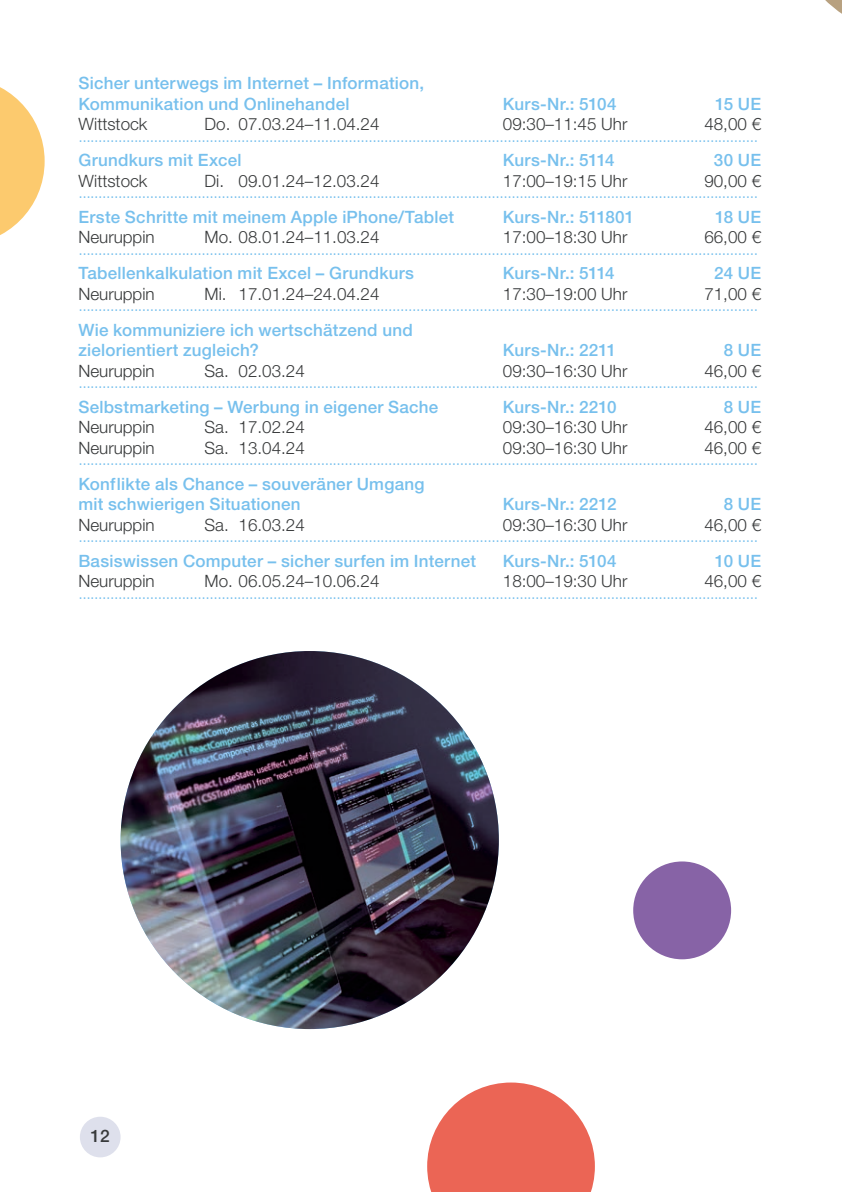
<style>
.page{position:relative;width:842px;height:1192px;background:#fff}
.page>*{position:absolute;margin:0;border:0;box-sizing:border-box;transform-origin:0 0}
.t1{font:500 17.2px "Helvetica Neue LT Std";color:#383a3b}
.t2{font:500 17px/20.4px "Helvetica Neue LT Std";letter-spacing:.015em;color:#77c0ed}
.t3{font:300 17px "Helvetica Neue LT Std";color:#383a3b}
.t4{font:300 16px "Helvetica Neue LT Std";color:#77c0ed}
</style>
<div class="page">
<div style="left:80px;top:1116px;width:40px;height:41px;background:#dee0ec;border-radius:50%"></div>
<svg style="left:427px;top:1082px;width:167px;height:109px"></svg>
<svg style="left:0;top:87px;width:45px;height:148px"></svg>
<img style="left:120px;top:651px;width:378px;height:378px;border-radius:189px">
<div style="left:632px;top:861px;width:98px;height:98px;background:#8763a6;border-radius:50%"></div>
<svg style="left:825px;top:0;width:17px;height:14px"></svg>
<p class="t2" style="left:78px;top:73px;width:347px">Sicher unterwegs im Internet – Information,<br>Kommunikation und Onlinehandel</p>
<p class="t2" style="left:502px;top:93px;width:115px">Kurs-Nr.: 5104</p>
<p class="t2" style="left:714px;top:93px;width:48px">15 UE</p>
<p class="t3" style="left:78px;top:114px;width:71px">Wittstock</p>
<p class="t3" style="left:204px;top:114px;width:176px">Do. 07.03.24–11.04.24</p>
<p class="t3" style="left:502px;top:114px;width:126px">09:30–11:45 Uhr</p>
<p class="t3" style="left:704px;top:114px;width:58px">48,00 €</p>
<p class="t4" style="left:78px;top:126px;width:681px">...........................................................................................................................................................................</p>
<p class="t2" style="left:78px;top:150px;width:165px">Grundkurs mit Excel</p>
<p class="t2" style="left:502px;top:150px;width:113px">Kurs-Nr.: 5114</p>
<p class="t2" style="left:713px;top:150px;width:49px">30 UE</p>
<p class="t3" style="left:78px;top:170px;width:71px">Wittstock</p>
<p class="t3" style="left:204px;top:170px;width:176px">Di. 09.01.24–12.03.24</p>
<p class="t3" style="left:502px;top:170px;width:126px">17:00–19:15 Uhr</p>
<p class="t3" style="left:704px;top:170px;width:58px">90,00 €</p>
<p class="t4" style="left:78px;top:183px;width:681px">...........................................................................................................................................................................</p>
<p class="t2" style="left:78px;top:206px;width:377px">Erste Schritte mit meinem Apple iPhone/Tablet</p>
<p class="t2" style="left:502px;top:206px;width:133px">Kurs-Nr.: 511801</p>
<p class="t2" style="left:714px;top:206px;width:48px">18 UE</p>
<p class="t3" style="left:78px;top:227px;width:78px">Neuruppin</p>
<p class="t3" style="left:204px;top:227px;width:176px">Mo. 08.01.24–11.03.24</p>
<p class="t3" style="left:502px;top:227px;width:126px">17:00–18:30 Uhr</p>
<p class="t3" style="left:704px;top:227px;width:58px">66,00 €</p>
<p class="t4" style="left:78px;top:239px;width:681px">...........................................................................................................................................................................</p>
<p class="t2" style="left:78px;top:263px;width:337px">Tabellenkalkulation mit Excel – Grundkurs</p>
<p class="t2" style="left:502px;top:263px;width:113px">Kurs-Nr.: 5114</p>
<p class="t2" style="left:713px;top:263px;width:48px">24 UE</p>
<p class="t3" style="left:78px;top:283px;width:78px">Neuruppin</p>
<p class="t3" style="left:204px;top:283px;width:176px">Mi. 17.01.24–24.04.24</p>
<p class="t3" style="left:502px;top:283px;width:126px">17:30–19:00 Uhr</p>
<p class="t3" style="left:704px;top:283px;width:58px">71,00 €</p>
<p class="t4" style="left:78px;top:296px;width:681px">...........................................................................................................................................................................</p>
<p class="t2" style="left:78px;top:319px;width:335px">Wie kommuniziere ich wertschätzend und zielorientiert zugleich?</p>
<p class="t2" style="left:502px;top:340px;width:115px">Kurs-Nr.: 2211</p>
<p class="t2" style="left:723px;top:340px;width:39px">8 UE</p>
<p class="t3" style="left:78px;top:360px;width:78px">Neuruppin</p>
<p class="t3" style="left:204px;top:360px;width:102px">Sa. 02.03.24</p>
<p class="t3" style="left:502px;top:360px;width:126px">09:30–16:30 Uhr</p>
<p class="t3" style="left:704px;top:360px;width:58px">46,00 €</p>
<p class="t4" style="left:78px;top:373px;width:681px">...........................................................................................................................................................................</p>
<p class="t2" style="left:78px;top:396px;width:361px">Selbstmarketing – Werbung in eigener Sache</p>
<p class="t2" style="left:502px;top:396px;width:115px">Kurs-Nr.: 2210</p>
<p class="t2" style="left:723px;top:396px;width:39px">8 UE</p>
<p class="t3" style="left:78px;top:417px;width:78px">Neuruppin</p>
<p class="t3" style="left:204px;top:417px;width:102px">Sa. 17.02.24</p>
<p class="t3" style="left:502px;top:417px;width:126px">09:30–16:30 Uhr</p>
<p class="t3" style="left:704px;top:417px;width:58px">46,00 €</p>
<p class="t3" style="left:78px;top:437px;width:78px">Neuruppin</p>
<p class="t3" style="left:204px;top:437px;width:102px">Sa. 13.04.24</p>
<p class="t3" style="left:502px;top:437px;width:126px">09:30–16:30 Uhr</p>
<p class="t3" style="left:704px;top:437px;width:58px">46,00 €</p>
<p class="t4" style="left:78px;top:450px;width:681px">...........................................................................................................................................................................</p>
<p class="t2" style="left:78px;top:473px;width:347px">Konf likte als Chance – souveräner Umgang mit schwierigen Situationen</p>
<p class="t2" style="left:502px;top:493px;width:115px">Kurs-Nr.: 2212</p>
<p class="t2" style="left:723px;top:493px;width:39px">8 UE</p>
<p class="t3" style="left:78px;top:514px;width:78px">Neuruppin</p>
<p class="t3" style="left:204px;top:514px;width:102px">Sa. 16.03.24</p>
<p class="t3" style="left:502px;top:514px;width:126px">09:30–16:30 Uhr</p>
<p class="t3" style="left:704px;top:514px;width:58px">46,00 €</p>
<p class="t4" style="left:78px;top:526px;width:681px">...........................................................................................................................................................................</p>
<p class="t2" style="left:78px;top:550px;width:399px">Basiswissen Computer – sicher surfen im Internet</p>
<p class="t2" style="left:502px;top:550px;width:115px">Kurs-Nr.: 5104</p>
<p class="t2" style="left:714px;top:550px;width:48px">10 UE</p>
<p class="t3" style="left:78px;top:570px;width:78px">Neuruppin</p>
<p class="t3" style="left:204px;top:570px;width:176px">Mo. 06.05.24–10.06.24</p>
<p class="t3" style="left:502px;top:570px;width:126px">18:00–19:30 Uhr</p>
<p class="t3" style="left:704px;top:570px;width:58px">46,00 €</p>
<p class="t4" style="left:78px;top:583px;width:681px">...........................................................................................................................................................................</p>
<p class="t1" style="left:91px;top:1125px;width:21px">12</p>
</div>
